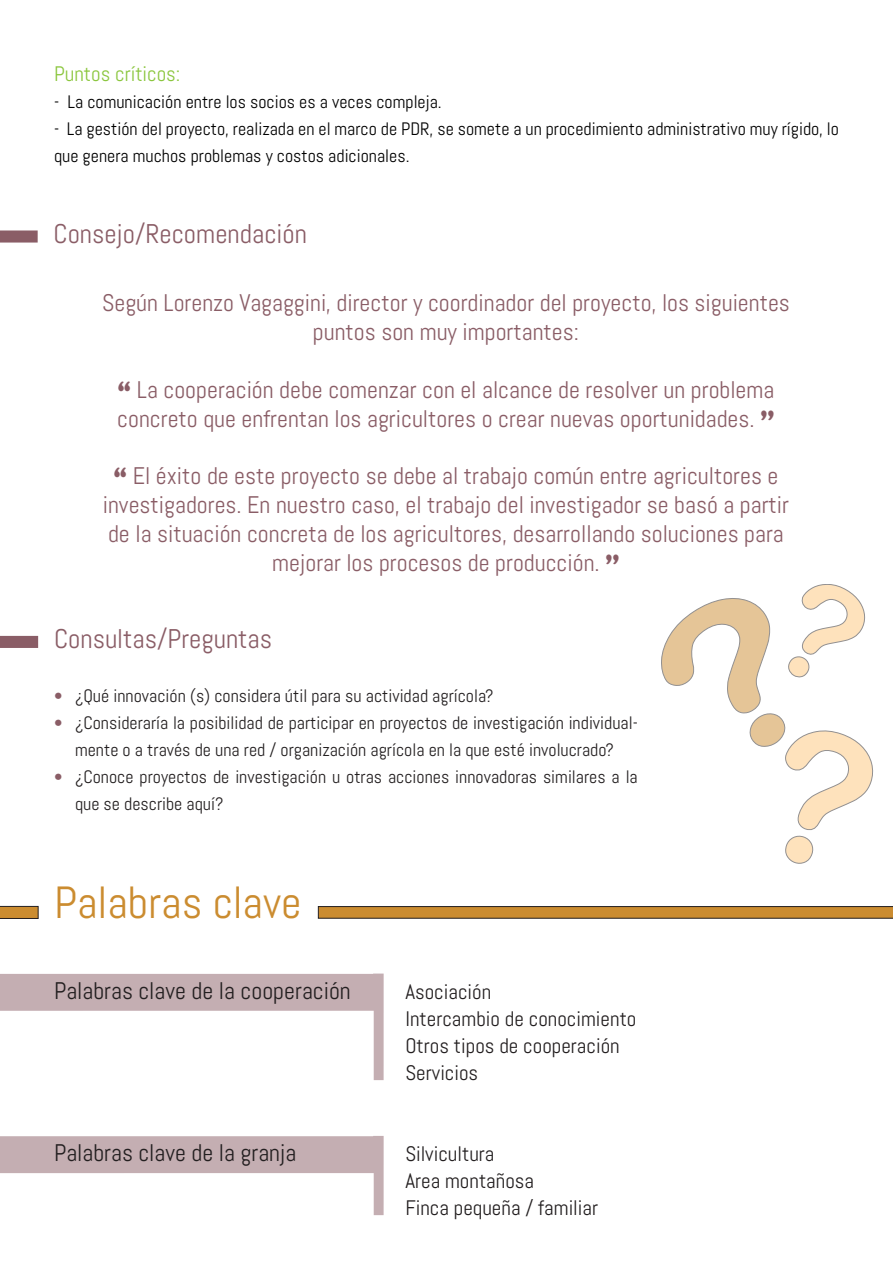
<style>
.page{position:relative;width:893px;height:1263px;background:#fff}
.page>*{position:absolute;margin:0;border:0;box-sizing:border-box;transform-origin:0 0}
.t1{font:45px "Abel";color:#cb8c30}
.t2{font:27px "Abel";color:#8a5d66}
.t3{font:24px/28.8px "Abel";color:#8a5d66;text-align:center}
.t4{font:24px "Abel";color:#231f20}
.t5{font:21px "Abel";color:#231f20}
.t6{font:21px "Abel";color:#8bc63e}
.t7{font:18px/27px "Abel";color:#231f20;text-align:center}
.t8{font:18px/27px "Abel";color:#000}
.s1{font-family:"Cooper";font-weight:900}
.s2{color:#8a5d66}
</style>
<div class="page">
<svg style="left:0;top:636px;width:38px;height:12px"></svg>
<svg style="left:0;top:230px;width:38px;height:13px"></svg>
<svg style="left:661px;top:584px;width:213px;height:280px"></svg>
<svg style="left:317px;top:906px;width:576px;height:13px"></svg>
<svg style="left:0;top:905px;width:39px;height:14px"></svg>
<svg style="left:0;top:973px;width:384px;height:107px"></svg>
<svg style="left:0;top:1136px;width:384px;height:79px"></svg>
<p class="t6" style="left:54px;top:60px;width:128px">Puntos críticos:</p>
<p class="t8" style="left:54px;top:88px;width:389px">- La comunicación entre los socios es a veces compleja.</p>
<p class="t8" style="left:54px;top:115px;width:786px">- La gestión del proyecto, realizada en el marco de PDR, se somete a un procedimiento administrativo muy rígido, lo que genera muchos problemas y costos adicionales.</p>
<p class="t2" style="left:54px;top:216px;width:255px">Consejo/Recomendación</p>
<p class="t3" style="left:102px;top:289px;width:689px">Según Lorenzo Vagaggini, director y coordinador del proyecto, los siguientes puntos son muy importantes:</p>
<p class="t3" style="left:117px;top:375px;width:659px;text-align:left"><span class="s1">“</span> La cooperación debe comenzar con el alcance de resolver un problema concreto que enfrentan los agricultores o crear nuevas oportunidades. <span class="s1">’’</span></p>
<p class="t3" style="left:103px;top:462px;width:688px"><span class="s1">“</span> El éxito de este proyecto se debe al trabajo común entre agricultores e investigadores. En nuestro caso, el trabajo del investigador se basó a partir de la situación concreta de los agricultores, desarrollando soluciones para mejorar los procesos de producción. <span class="s1">’’</span></p>
<p class="t2" style="left:54px;top:622px;width:220px">Consultas/Preguntas</p>
<p class="t7" style="left:54px;top:682px;width:441px"><span class="s2">•</span> ¿Qué innovación (s) considera útil para su actividad agrícola?</p>
<p class="t7" style="left:54px;top:709px;width:585px"><span class="s2">•</span> ¿Consideraría la posibilidad de participar en proyectos de investigación individual&shy;mente o a través de una red / organización agrícola en la que esté involucrado?</p>
<p class="t7" style="left:75px;top:763px;width:564px;text-align:left;text-indent:-21px"><span class="s2">•</span> ¿Conoce proyectos de investigación u otras acciones innovadoras similares a la que se describe aquí?</p>
<p class="t1" style="left:54px;top:874px;width:249px">Palabras clave</p>
<p class="t4" style="left:54px;top:975px;width:298px">Palabras clave de la cooperación</p>
<p class="t4" style="left:54px;top:1138px;width:244px">Palabras clave de la granja</p>
<p class="t5" style="left:405px;top:978px;width:87px">Asociación</p>
<p class="t5" style="left:405px;top:1005px;width:233px">Intercambio de conocimiento</p>
<p class="t5" style="left:405px;top:1032px;width:216px">Otros tipos de cooperación</p>
<p class="t5" style="left:405px;top:1059px;width:74px">Servicios</p>
<p class="t5" style="left:405px;top:1140px;width:91px">Silvicultura</p>
<p class="t5" style="left:405px;top:1167px;width:130px">Area montañosa</p>
<p class="t5" style="left:405px;top:1194px;width:194px">Finca pequeña / familiar</p>
</div>
